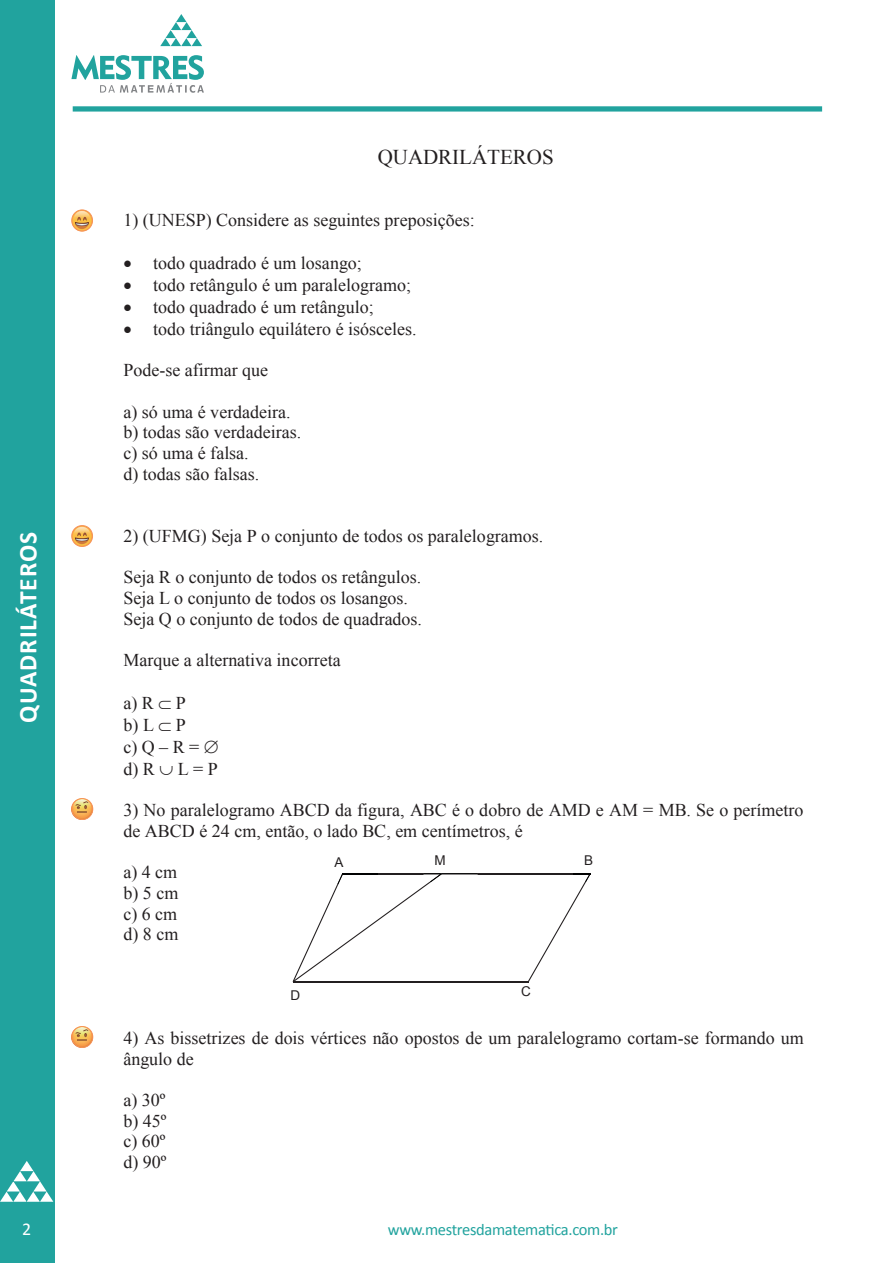
<style>
.page{position:relative;width:893px;height:1263px;background:#fff}
.page>*{position:absolute;margin:0;border:0;box-sizing:border-box;transform-origin:0 0}
.t1{font:700 25.5px "Calibri";letter-spacing:.04em;color:#fff}
.t2{font:21px "Times New Roman";letter-spacing:-.005em;color:#231f20}
.t3{font:18px/20.7px "Times New Roman";color:#231f20}
.t4{font:18px "Calibri";color:#fff}
.t5{font:16.5px "Calibri";letter-spacing:-.02em;color:#21a39e}
.t6{font:13.5px "Arial";color:#231f20}
.s1{font-style:inherit}
</style>
<div class="page">
<div style="left:0;top:0;width:54px;height:1263px;background:#21a39e"></div>
<div style="left:73px;top:106px;width:749px;height:6px;background:#21a39e"></div>
<svg style="left:71px;top:55px;width:133px;height:38px"></svg>
<svg style="left:160px;top:14px;width:42px;height:32px"></svg>
<svg style="left:0;top:1161px;width:53px;height:41px"></svg>
<hr style="left:293px;top:981px;width:235px;height:1px;background:#231f20">
<hr style="left:343px;top:873px;width:247px;height:1px;background:#231f20">
<img style="left:442px;top:874px;width:36px;height:1px">
<svg style="left:293px;top:873px;width:149px;height:108px"></svg>
<svg style="left:528px;top:873px;width:63px;height:109px"></svg>
<img style="left:73px;top:210px;width:20px;height:21px">
<div style="left:71px;top:210px;width:22px;height:21px;border:1px solid #f79559;border-radius:50%"></div>
<img style="left:73px;top:525px;width:20px;height:20px">
<div style="left:71px;top:525px;width:22px;height:22px;border:1px solid #f79559;border-radius:50%"></div>
<img style="left:73px;top:798px;width:20px;height:22px">
<div style="left:71px;top:798px;width:22px;height:22px;border:1px solid #f79559;border-radius:50%"></div>
<img style="left:73px;top:1026px;width:20px;height:22px">
<div style="left:71px;top:1026px;width:22px;height:22px;border:1px solid #f79559;border-radius:50%"></div>
<p class="t2" style="left:378px;top:142px;width:177px">QUADRILÁTEROS</p>
<h1 class="t1" style="left:12px;top:723px;width:192px;rotate:-90deg">QUADRILÁTEROS</h1>
<p class="t3" style="left:123px;top:210px;width:353px">1) (UNESP) Considere as seguintes preposições:</p>
<p class="t3" style="left:153px;top:252px;width:265px;line-height:21.9px">todo quadrado é um losango;<br>todo retângulo é um paralelogramo; todo quadrado é um retângulo;<br>todo triângulo equilátero é isósceles.</p>
<p class="t3" style="left:123px;top:360px;width:146px">Pode-se afirmar que</p>
<p class="t3" style="left:123px;top:401px;width:179px">a) só uma é verdadeira. b) todas são verdadeiras. c) só uma é falsa.<br>d) todas são falsas.</p>
<p class="t3" style="left:123px;top:525px;width:421px">2) (UFMG) Seja P o conjunto de todos os paralelogramos.</p>
<p class="t3" style="left:123px;top:567px;width:300px">Seja R o conjunto de todos os retângulos.<br>Seja L o conjunto de todos os losangos.<br>Seja Q o conjunto de todos de quadrados.</p>
<p class="t3" style="left:123px;top:649px;width:219px">Marque a alternativa incorreta</p>
<p class="t3" style="left:123px;top:691px;width:77px;line-height:22px">a) R P b) L P c) Q <span class="s1">–</span> R = d) R</p>
<p class="t3" style="left:178px;top:758px;width:41px">L = P</p>
<p class="t3" style="left:123px;top:800px;width:681px">3) No paralelogramo ABCD da figura, ABC é o dobro de AMD e AM = MB. Se o perímetro de ABCD é 24 cm, então, o lado BC, em centímetros, é</p>
<p class="t3" style="left:123px;top:862px;width:56px;text-align:justify">a) 4 cm b) 5 cm c) 6 cm d) 8 cm</p>
<p class="t6" style="left:334px;top:853px;width:10px">A</p>
<p class="t6" style="left:434px;top:851px;width:13px">M</p>
<p class="t6" style="left:584px;top:851px;width:10px">B</p>
<p class="t6" style="left:290px;top:986px;width:11px">D</p>
<p class="t6" style="left:521px;top:983px;width:11px">C</p>
<p class="t3" style="left:123px;top:1027px;width:682px">4) As bissetrizes de dois vértices não opostos de um paralelogramo cortam-se formando um ângulo de</p>
<p class="t3" style="left:123px;top:1089px;width:45px;text-align:justify">a) 30º b) 45º c) 60º d) 90º</p>
<p class="t4" style="left:22px;top:1218px;width:11px">2</p>
<p class="t5" style="left:388px;top:1219px;width:232px">www.mestresdamatematica.com.br</p>
</div>
